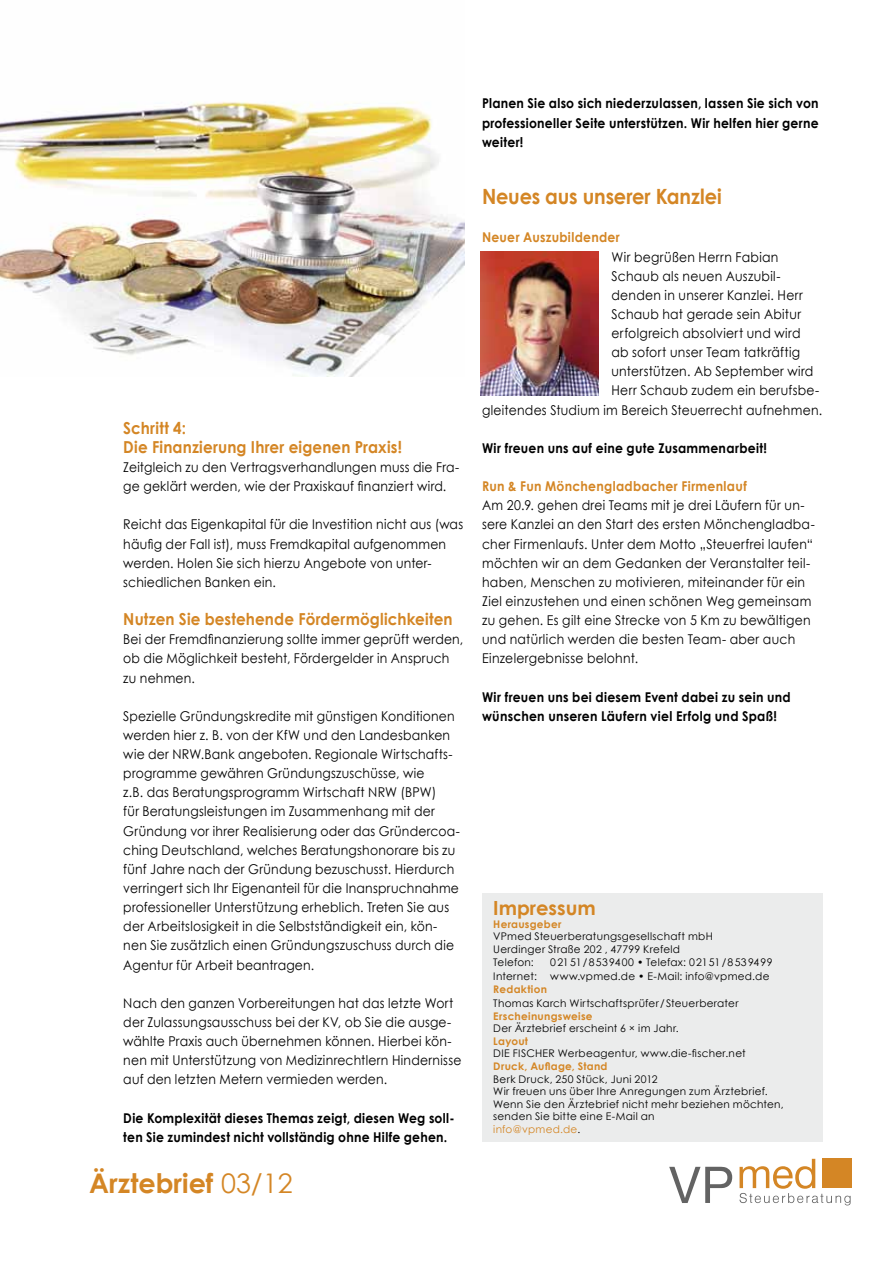
<style>
.page{position:relative;width:893px;height:1263px;background:#fff}
.page>*{position:absolute;margin:0;border:0;box-sizing:border-box;transform-origin:0 0}
.t1{font:700 27px "Century Gothic";color:#d48625}
.t2{font:700 21px "Century Gothic";letter-spacing:-.005em;color:#d48625;scale:.92 1}
.t3{font:700 19.5px "Century Gothic";color:#d48625}
.t4{font:700 16.5px/19.2px "Century Gothic";letter-spacing:.01em;color:#d48625;scale:.92 1}
.t5{font:13.5px/19.2px "Century Gothic";letter-spacing:.02em;color:#000;scale:.92 1}
.t6{font:700 13.5px/19.2px "Century Gothic";letter-spacing:.02em;color:#000;scale:.92 1}
.t7{font:700 13.5px "Century Gothic";letter-spacing:.02em;color:#d48625;scale:.92 1}
.t8{font:10.5px/12.6px "Century Gothic";letter-spacing:.025em;color:#000}
.t9{font:700 10.5px "Century Gothic";letter-spacing:.025em;color:#d48625}
.s1{font-weight:400}
.s2{color:#d48625}
</style>
<div class="page">
<svg style="left:669px;top:1167px;width:63px;height:36px"></svg>
<svg style="left:739px;top:1159px;width:112px;height:46px"></svg>
<div style="left:822px;top:1159px;width:29px;height:29px;background:#d48625"></div>
<img style="left:0;top:101px;width:464px;height:275px">
<div style="left:483px;top:893px;width:340px;height:249px;background:#ebecec"></div>
<img style="left:480px;top:252px;width:119px;height:143px">
<p class="t4" style="left:123px;top:418px;width:304px">Schritt 4:<br>Die Finanzierung Ihrer eigenen Praxis!</p>
<p class="t5" style="left:123px;top:457px;width:367px">Zeitgleich zu den Vertragsverhandlungen muss die Fra&shy;ge geklärt werden, wie der Praxiskauf finanziert wird.</p>
<p class="t5" style="left:123px;top:515px;width:371px">Reicht das Eigenkapital für die Investition nicht aus (was häufig der Fall ist), muss Fremdkapital aufgenommen werden. Holen Sie sich hierzu Angebote von unter&shy;schiedlichen Banken ein.</p>
<p class="t4" style="left:123px;top:609px;width:359px">Nutzen Sie bestehende Fördermöglichkeiten</p>
<p class="t5" style="left:123px;top:630px;width:371px">Bei der Fremdfinanzierung sollte immer geprüft werden, ob die Möglichkeit besteht, Fördergelder in Anspruch zu nehmen.</p>
<p class="t5" style="left:123px;top:706px;width:367px">Spezielle Gründungskredite mit günstigen Konditionen werden hier z. B. von der KfW und den Landesbanken wie der NRW.Bank angeboten. Regionale Wirtschafts&shy;programme gewähren Gründungszuschüsse, wie<br>z.B. das Beratungsprogramm Wirtschaft NRW (BPW)<br>für Beratungsleistungen im Zusammenhang mit der Gründung vor ihrer Realisierung oder das Gründercoa&shy;ching Deutschland, welches Beratungshonorare bis zu fünf Jahre nach der Gründung bezuschusst. Hierdurch verringert sich Ihr Eigenanteil für die Inanspruchnahme professioneller Unterstützung erheblich. Treten Sie aus der Arbeitslosigkeit in die Selbstständigkeit ein, kön&shy;nen Sie zusätzlich einen Gründungszuschuss durch die Agentur für Arbeit beantragen.</p>
<p class="t5" style="left:123px;top:993px;width:369px">Nach den ganzen Vorbereitungen hat das letzte Wort der Zulassungsausschuss bei der KV, ob Sie die ausge&shy;wählte Praxis auch übernehmen können. Hierbei kön&shy;nen mit Unterstützung von Medizinrechtlern Hindernisse auf den letzten Metern vermieden werden.</p>
<p class="t6" style="left:123px;top:1108px;width:362px">Die Komplexität dieses Themas zeigt, diesen Weg soll&shy;ten Sie zumindest nicht vollständig ohne Hilfe gehen.</p>
<h1 class="t1" style="left:89px;top:1166px;width:205px">Ärztebrief <span class="s1">03/12</span></h1>
<p class="t6" style="left:482px;top:94px;width:367px;text-align:justify">Planen Sie also sich niederzulassen, lassen Sie sich von professioneller Seite unterstützen. Wir helfen hier gerne weiter!</p>
<h2 class="t2" style="left:482px;top:183px;width:262px">Neues aus unserer Kanzlei</h2>
<p class="t7" style="left:482px;top:229px;width:151px">Neuer Auszubildender</p>
<p class="t5" style="left:611px;top:247px;width:183px">Wir begrüßen Herrn Fabian</p>
<p class="t5" style="left:611px;top:266px;width:185px">Schaub als neuen Auszubil-</p>
<p class="t5" style="left:611px;top:285px;width:210px">denden in unserer Kanzlei. Herr</p>
<p class="t5" style="left:611px;top:304px;width:208px">Schaub hat gerade sein Abitur</p>
<p class="t5" style="left:611px;top:323px;width:207px">erfolgreich absolviert und wird</p>
<p class="t5" style="left:611px;top:342px;width:207px">ab sofort unser Team tatkräftig</p>
<p class="t5" style="left:611px;top:362px;width:221px">unterstützen. Ab September wird</p>
<p class="t5" style="left:611px;top:381px;width:227px">Herr Schaub zudem ein berufsbe-</p>
<p class="t5" style="left:482px;top:400px;width:371px">gleitendes Studium im Bereich Steuerrecht aufnehmen.</p>
<p class="t6" style="left:482px;top:438px;width:311px">Wir freuen uns auf eine gute Zusammenarbeit!</p>
<p class="t7" style="left:482px;top:478px;width:289px">Run &amp; Fun Mönchengladbacher Firmenlauf</p>
<p class="t5" style="left:482px;top:496px;width:363px">Am 20.9. gehen drei Teams mit je drei Läufern für un&shy;sere Kanzlei an den Start des ersten Mönchengladba&shy;cher Firmenlaufs. Unter dem Motto „Steuerfrei laufen“ möchten wir an dem Gedanken der Veranstalter teil&shy;haben, Menschen zu motivieren, miteinander für ein Ziel einzustehen und einen schönen Weg gemeinsam zu gehen. Es gilt eine Strecke von 5 Km zu bewältigen und natürlich werden die besten Team- aber auch Einzelergebnisse belohnt.</p>
<p class="t6" style="left:482px;top:687px;width:337px">Wir freuen uns bei diesem Event dabei zu sein und wünschen unseren Läufern viel Erfolg und Spaß!</p>
<h3 class="t3" style="left:493px;top:896px;width:104px">Impressum</h3>
<p class="t9" style="left:493px;top:917px;width:70px">Herausgeber</p>
<p class="t8" style="left:493px;top:930px;width:221px">VPmed Steuerberatungsgesellschaft mbH<br>Uerdinger Straße 202 , 47799 Krefeld<br>Telefon:</p>
<p class="t8" style="left:550px;top:955px;width:224px">02151/8539400 • Telefax: 02151/8539499</p>
<p class="t8" style="left:493px;top:970px;width:45px">Internet:</p>
<p class="t8" style="left:550px;top:970px;width:221px">www.vpmed.de • E-Mail: info@vpmed.de</p>
<p class="t9" style="left:493px;top:982px;width:55px">Redaktion</p>
<p class="t8" style="left:493px;top:997px;width:247px">Thomas Karch Wirtschaftsprüfer/Steuerberater</p>
<p class="t9" style="left:493px;top:1009px;width:101px">Erscheinungsweise</p>
<p class="t8" style="left:493px;top:1022px;width:187px">Der Ärztebrief erscheint 6 × im Jahr.</p>
<p class="t9" style="left:493px;top:1034px;width:36px">Layout</p>
<p class="t8" style="left:493px;top:1047px;width:254px">DIE FISCHER Werbeagentur, www.die-fischer.net</p>
<p class="t9" style="left:493px;top:1059px;width:116px">Druck, Auflage, Stand</p>
<p class="t8" style="left:493px;top:1072px;width:292px">Berk Druck, 250 Stück, Juni 2012<br>Wir freuen uns über Ihre Anregungen zum Ärztebrief.<br>Wenn Sie den Ärztebrief nicht mehr beziehen möchten, senden Sie bitte eine E-Mail an<br><span class="s2">info@vpmed.de</span>.</p>
</div>
